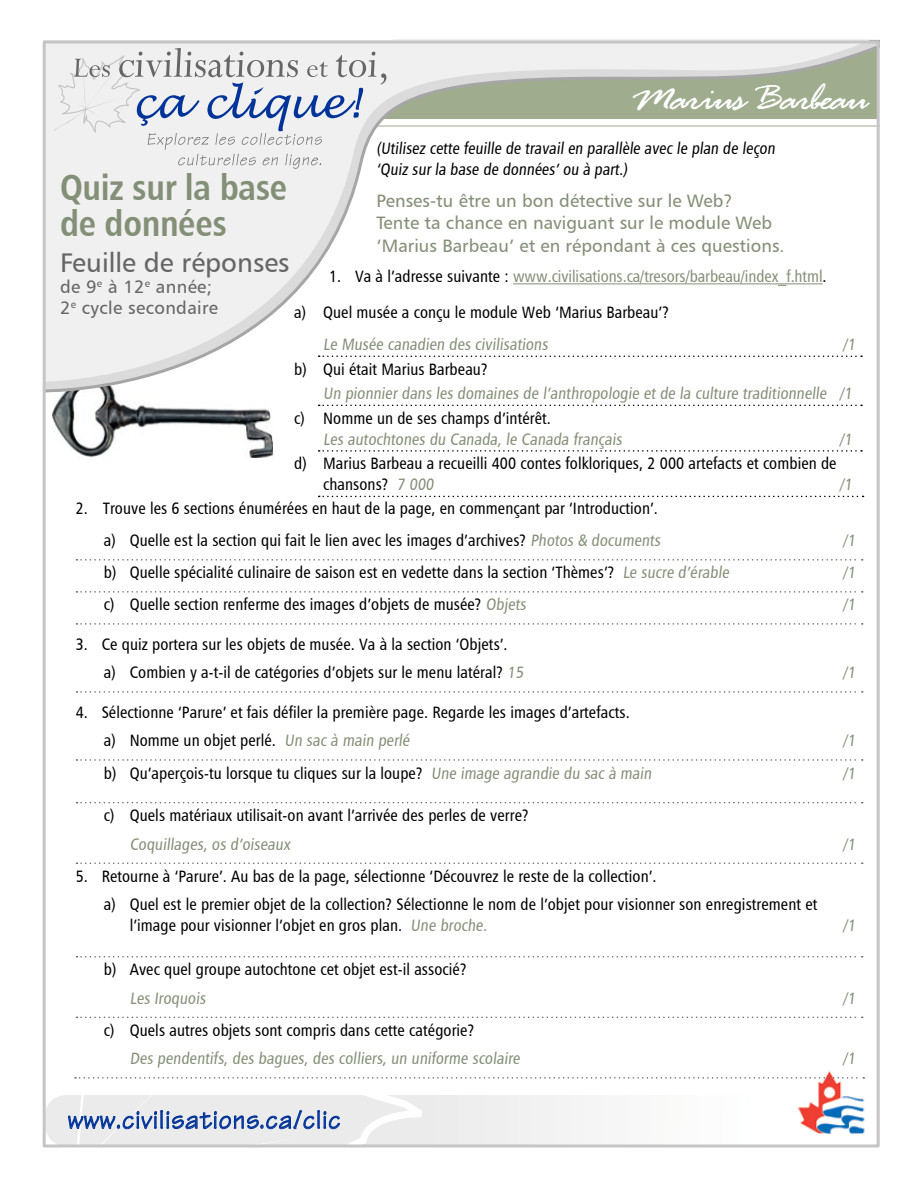
<style>
.page{position:relative;width:918px;height:1188px;background:#fff}
.page>*{position:absolute;margin:0;border:0;box-sizing:border-box;transform-origin:0 0}
.t1{font:40.5px "Cage";letter-spacing:-.03em;color:#fff;scale:1.1 1}
.t2{font:36px/36px "Humanist 777 BT Bold Condensed B";letter-spacing:-.01em;color:#848f77}
.t3{font:27px "Technical Plain";letter-spacing:.03em;color:#039}
.t4{font:27px "Humanist 777 BT Roman B";color:#666}
.Heading_1{font:18px/22.5px "Humanist 777 BT Roman B";color:#848f77}
.t5{font:18px/21px "Humanist 777 BT Roman B";letter-spacing:.02em;color:#666}
.Bullets_Numbered_List_2{font:16.5px/21px "Humanist 777 BT Roman Condensed B";letter-spacing:.005em;color:#000}
.Text{font:16.5px/21px "Humanist 777 BT Roman Condensed B";letter-spacing:.005em;color:#000}
.Bullets_NumberedList{font:16.5px "Humanist 777 BT Roman Condensed B";letter-spacing:.005em;color:#000}
.Text-2{font:16.5px/21px "Humanist 777 BT Roman Condensed B";letter-spacing:.005em;color:#848f77}
.Bullets_Numbered_List_2-2{font:16.5px "Humanist 777 BT Roman Condensed B";color:#848f77}
.Bullet_1{font:16.5px "Humanist 777 BT Roman Condensed B";letter-spacing:.005em;color:#000}
.Bullets_NumberedList-2{font:16.5px "Humanist 777 BT Roman Condensed B";letter-spacing:-.005em;color:#848f77}
.s1{color:#000}
.s2{color:#848f77}
</style>
<div class="page">
<img style="left:52px;top:395px;width:221px;height:62px">
<img style="left:818px;top:1071px;width:47px;height:24px">
<svg style="left:47px;top:1095px;width:818px;height:48px"></svg>
<svg style="left:47px;top:39px;width:826px;height:347px"></svg>
<div style="left:9px;top:4px;width:383px;height:36px;background:#fff"></div>
<svg style="left:54px;top:48px;width:332px;height:121px"></svg>
<svg style="left:77px;top:559px;width:786px;height:2px"></svg>
<svg style="left:77px;top:591px;width:786px;height:2px"></svg>
<svg style="left:77px;top:623px;width:786px;height:2px"></svg>
<svg style="left:77px;top:691px;width:786px;height:2px"></svg>
<svg style="left:77px;top:759px;width:786px;height:2px"></svg>
<svg style="left:77px;top:802px;width:786px;height:1px"></svg>
<svg style="left:77px;top:862px;width:786px;height:2px"></svg>
<svg style="left:77px;top:956px;width:786px;height:2px"></svg>
<svg style="left:77px;top:1017px;width:786px;height:1px"></svg>
<svg style="left:75px;top:1077px;width:789px;height:2px"></svg>
<hr style="left:513px;top:284px;width:310px;height:1px;background:#848f77">
<svg style="left:319px;top:356px;width:543px;height:1px"></svg>
<svg style="left:319px;top:405px;width:543px;height:1px"></svg>
<svg style="left:319px;top:450px;width:543px;height:2px"></svg>
<svg style="left:319px;top:496px;width:545px;height:1px"></svg>
<p class="t1" style="left:631px;top:81px;width:218px">Marius Barbeau</p>
<p class="Text" style="left:377px;top:138px;width:402px">(Utilisez cette feuille de travail en parallèle avec le plan de leçon ‘Quiz sur la base de données’ ou à part.)</p>
<p class="Heading_1" style="left:377px;top:189px;width:410px">Penses-tu être un bon détective sur le Web?<br>Tente ta chance en naviguant sur le module Web ‘Marius Barbeau’ et en répondant à ces questions.</p>
<p class="t2" style="left:60px;top:168px;width:229px">Quiz sur la base de données</p>
<p class="t4" style="left:60px;top:246px;width:231px">Feuille de réponses</p>
<p class="t5" style="left:60px;top:276px;width:160px">de 9<sup>e</sup> à 12<sup>e</sup> année;<br>2<sup>e</sup> cycle secondaire</p>
<p class="Bullets_NumberedList-2" style="left:329px;top:266px;width:499px"><span class="s1">1. Va à l’adresse suivante :</span> www.civilisations.ca/tresors/barbeau/index_f.html<span class="s1">.</span></p>
<p class="Text" style="left:294px;top:301px;width:13px">a)</p>
<p class="Text" style="left:323px;top:301px;width:347px">Quel musée a conçu le module Web ‘Marius Barbeau’?</p>
<p class="Text-2" style="left:323px;top:334px;width:229px">Le Musée canadien des civilisations</p>
<p class="Text-2" style="left:843px;top:334px;width:16px">/1</p>
<p class="Text" style="left:294px;top:358px;width:14px">b)</p>
<p class="Text" style="left:323px;top:358px;width:166px">Qui était Marius Barbeau?</p>
<p class="Text-2" style="left:323px;top:383px;width:533px">Un pionnier dans les domaines de l’anthropologie et de la culture traditionnelle /1</p>
<p class="Text" style="left:294px;top:407px;width:12px">c)</p>
<p class="Text-2" style="left:323px;top:407px;width:303px"><span class="s1">Nomme un de ses champs d’intérêt.<br></span>Les autochtones du Canada, le Canada français</p>
<p class="Text-2" style="left:840px;top:428px;width:16px">/1</p>
<p class="Text" style="left:294px;top:453px;width:14px">d)</p>
<p class="Text" style="left:323px;top:453px;width:515px">Marius Barbeau a recueilli 400 contes folkloriques, 2 000 artefacts et combien de chansons? <span class="s2">7 000</span></p>
<p class="Text-2" style="left:840px;top:474px;width:16px">/1</p>
<p class="Bullet_1" style="left:76px;top:498px;width:584px">2. Trouve les 6 sections énumérées en haut de la page, en commençant par ‘Introduction’.</p>
<p class="Bullets_Numbered_List_2" style="left:104px;top:530px;width:561px">a) Quelle est la section qui fait le lien avec les images d’archives? <span class="s2">Photos &amp; documents</span></p>
<p class="Bullets_Numbered_List_2-2" style="left:843px;top:530px;width:16px">/1</p>
<p class="Bullets_Numbered_List_2" style="left:104px;top:562px;width:629px">b) Quelle spécialité culinaire de saison est en vedette dans la section ‘Thèmes’? <span class="s2">Le sucre d’érable</span></p>
<p class="Bullets_Numbered_List_2-2" style="left:843px;top:562px;width:16px">/1</p>
<p class="Bullets_Numbered_List_2" style="left:104px;top:594px;width:426px">c) Quelle section renferme des images d’objets de musée? <span class="s2">Objets</span></p>
<p class="Bullets_Numbered_List_2-2" style="left:843px;top:594px;width:16px">/1</p>
<p class="Bullets_NumberedList" style="left:76px;top:634px;width:433px">3. Ce quiz portera sur les objets de musée. Va à la section ‘Objets’.</p>
<p class="Bullets_Numbered_List_2" style="left:104px;top:662px;width:424px">a) Combien y a-t-il de catégories d’objets sur le menu latéral? <span class="s2">15</span></p>
<p class="Bullets_Numbered_List_2-2" style="left:843px;top:662px;width:16px">/1</p>
<p class="Bullets_NumberedList" style="left:76px;top:702px;width:556px">4. Sélectionne ‘Parure’ et fais défiler la première page. Regarde les images d’artefacts.</p>
<p class="Bullets_Numbered_List_2" style="left:104px;top:730px;width:310px">a) Nomme un objet perlé. <span class="s2">Un sac à main perlé</span></p>
<p class="Bullets_Numbered_List_2-2" style="left:843px;top:730px;width:16px">/1</p>
<p class="Bullets_Numbered_List_2" style="left:104px;top:762px;width:552px">b) Qu’aperçois-tu lorsque tu cliques sur la loupe? <span class="s2">Une image agrandie du sac à main</span></p>
<p class="Bullets_Numbered_List_2-2" style="left:843px;top:763px;width:16px">/1</p>
<p class="Bullets_Numbered_List_2" style="left:104px;top:805px;width:426px">c) Quels matériaux utilisait-on avant l’arrivée des perles de verre?</p>
<p class="Bullets_Numbered_List_2-2" style="left:130px;top:834px;width:164px">Coquillages, os d’oiseaux</p>
<p class="Bullets_Numbered_List_2-2" style="left:843px;top:834px;width:16px">/1</p>
<p class="Bullets_NumberedList" style="left:76px;top:866px;width:582px">5. Retourne à ‘Parure’. Au bas de la page, sélectionne ‘Découvrez le reste de la collection’.</p>
<p class="Bullets_Numbered_List_2" style="left:130px;top:894px;width:689px;text-indent:-26px">a) Quel est le premier objet de la collection? Sélectionne le nom de l’objet pour visionner son enregistrement et l’image pour visionner l’objet en gros plan. <span class="s2">Une broche.</span></p>
<p class="Bullets_Numbered_List_2-2" style="left:843px;top:915px;width:16px">/1</p>
<p class="Bullets_Numbered_List_2" style="left:104px;top:959px;width:364px">b) Avec quel groupe autochtone cet objet est-il associé?</p>
<p class="Bullets_Numbered_List_2-2" style="left:130px;top:988px;width:80px">Les Iroquois</p>
<p class="Bullets_Numbered_List_2-2" style="left:843px;top:988px;width:16px">/1</p>
<p class="Bullets_Numbered_List_2" style="left:104px;top:1019px;width:372px">c) Quels autres objets sont compris dans cette catégorie?</p>
<p class="Bullets_Numbered_List_2-2" style="left:130px;top:1048px;width:394px">Des pendentifs, des bagues, des colliers, un uniforme scolaire</p>
<p class="Bullets_Numbered_List_2-2" style="left:843px;top:1048px;width:16px">/1</p>
<p class="t3" style="left:68px;top:1103px;width:274px">www.civilisations.ca/clic</p>
</div>
